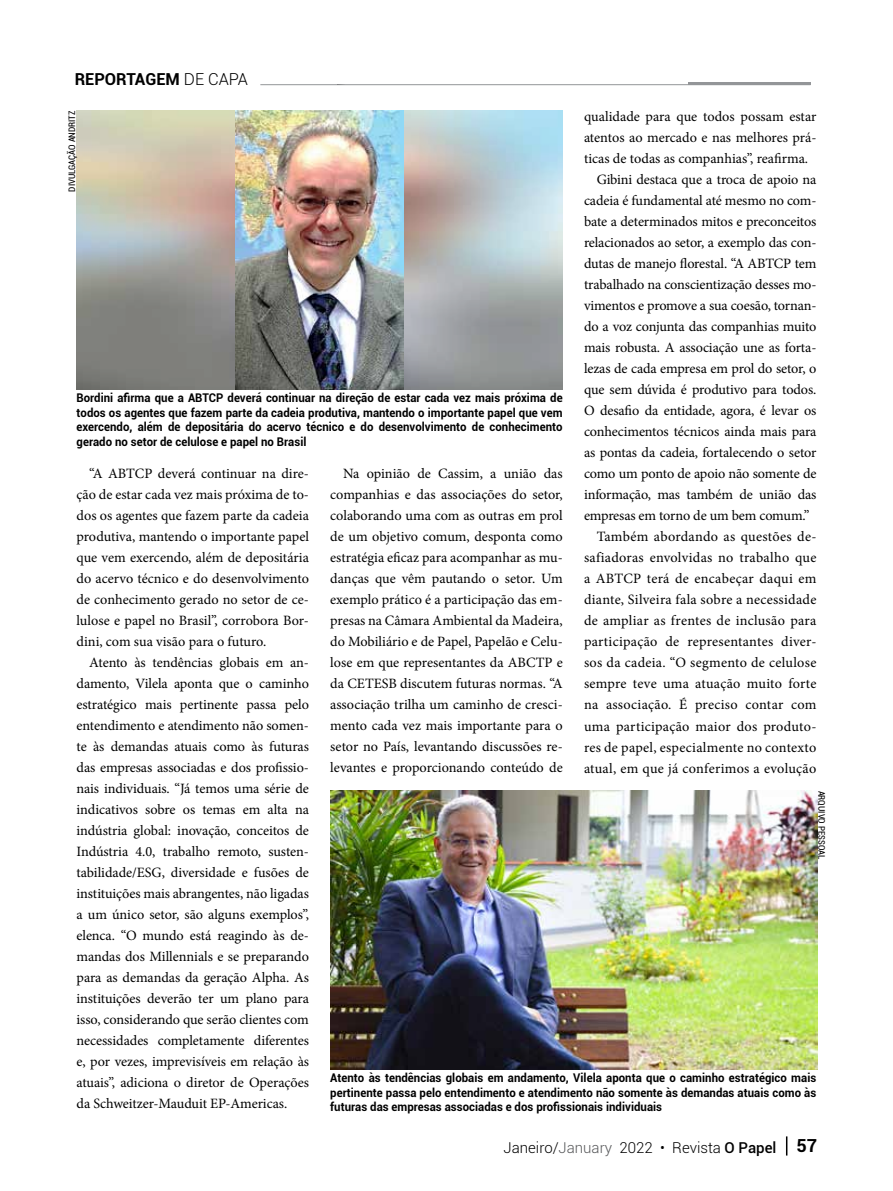
<style>
.page{position:relative;width:893px;height:1191px;background:#fff}
.page>*{position:absolute;margin:0;border:0;box-sizing:border-box;transform-origin:0 0}
.t1{font:700 16.5px "Roboto";color:#000}
.t2{font:300 15px "Roboto";color:#000}
.t3{font:14.25px/21px "Minion Pro";letter-spacing:-.005em;color:#000;text-align:justify}
.t4{font:14.25px "Minion Pro";letter-spacing:.02em;color:#000}
.t5{font:14.25px "Minion Pro";letter-spacing:.015em;color:#000}
.t6{font:700 12px/14.4px "Roboto";letter-spacing:.005em;color:#000;text-align:justify;scale:.95 1}
.t7{font:condensed 9px "Roboto";color:#000}
.s1{font-weight:300}
.s2{color:#58595b}
.s3{font-weight:500}
.s4{font-weight:700;font-size:18px}
</style>
<div class="page">
<hr style="left:260px;top:84px;width:550px;height:1px;background:#939598">
<hr style="left:688px;top:82px;width:122px;height:2px;background:#939598">
<svg style="left:786px;top:1136px;width:1px;height:19px"></svg>
<img style="left:77px;top:111px;width:486px;height:278px">
<img style="left:236px;top:111px;width:167px;height:278px">
<img style="left:331px;top:790px;width:486px;height:279px">
<p class="t1" style="left:75px;top:68px;width:175px">REPORTAGEM <span class="s1">DE CAPA</span></p>
<p class="t7" style="left:66px;top:192px;width:83px;rotate:-90deg">DIVULGAÇÃO ANDRITZ</p>
<p class="t3" style="left:584px;top:106px;width:234px">qualidade para que todos possam estar</p>
<p class="t3" style="left:584px;top:127px;width:234px">atentos ao mercado e nas melhores prá-</p>
<p class="t3" style="left:584px;top:148px;width:226px">ticas de todas as companhias”, reafirma.</p>
<p class="t3" style="left:597px;top:169px;width:221px">Gibini destaca que a troca de apoio na</p>
<p class="t3" style="left:584px;top:190px;width:234px">cadeia é fundamental até mesmo no com-</p>
<p class="t3" style="left:584px;top:211px;width:234px">bate a determinados mitos e preconceitos</p>
<p class="t3" style="left:584px;top:232px;width:234px">relacionados ao setor, a exemplo das con-</p>
<p class="t3" style="left:584px;top:253px;width:234px">dutas de manejo florestal. “A ABTCP tem</p>
<p class="t3" style="left:584px;top:274px;width:234px">trabalhado na conscientização desses mo-</p>
<p class="t3" style="left:584px;top:295px;width:234px">vimentos e promove a sua coesão, tornan-</p>
<p class="t3" style="left:584px;top:316px;width:234px">do a voz conjunta das companhias muito</p>
<p class="t3" style="left:584px;top:337px;width:234px">mais robusta. A associação une as forta-</p>
<p class="t3" style="left:584px;top:358px;width:234px">lezas de cada empresa em prol do setor, o</p>
<p class="t3" style="left:584px;top:379px;width:234px">que sem dúvida é produtivo para todos.</p>
<p class="t3" style="left:584px;top:400px;width:234px">O desafio da entidade, agora, é levar os</p>
<p class="t3" style="left:584px;top:421px;width:234px">conhecimentos técnicos ainda mais para</p>
<p class="t3" style="left:584px;top:442px;width:234px">as pontas da cadeia, fortalecendo o setor</p>
<p class="t3" style="left:584px;top:463px;width:234px">como um ponto de apoio não somente de</p>
<p class="t3" style="left:584px;top:484px;width:234px">informação, mas também de união das</p>
<p class="t3" style="left:584px;top:505px;width:227px">empresas em torno de um bem comum.”</p>
<p class="t5" style="left:597px;top:527px;width:221px">Também abordando as questões de-</p>
<p class="t4" style="left:584px;top:548px;width:234px">safiadoras envolvidas no trabalho que</p>
<p class="t4" style="left:584px;top:569px;width:234px">a ABTCP terá de encabeçar daqui em</p>
<p class="t4" style="left:584px;top:590px;width:234px">diante, Silveira fala sobre a necessidade</p>
<p class="t5" style="left:584px;top:611px;width:234px">de ampliar as frentes de inclusão para</p>
<p class="t4" style="left:584px;top:632px;width:234px">participação de representantes diver-</p>
<p class="t4" style="left:584px;top:653px;width:234px">sos da cadeia. “O segmento de celulose</p>
<p class="t5" style="left:584px;top:674px;width:234px">sempre teve uma atuação muito forte</p>
<p class="t4" style="left:584px;top:695px;width:234px">na associação. É preciso contar com</p>
<p class="t4" style="left:584px;top:716px;width:234px">uma participação maior dos produto-</p>
<p class="t4" style="left:584px;top:737px;width:234px">res de papel, especialmente no contexto</p>
<p class="t4" style="left:584px;top:758px;width:234px">atual, em que já conferimos a evolução</p>
<p class="t6" style="left:77px;top:390px;width:513px">Bordini afirma que a ABTCP deverá continuar na direção de estar cada vez mais próxima de todos os agentes que fazem parte da cadeia produtiva, mantendo o importante papel que vem exercendo, além de depositária do acervo técnico e do desenvolvimento de conhecimento gerado no setor de celulose e papel no Brasil</p>
<p class="t3" style="left:77px;top:463px;width:234px;text-indent:13px">“A ABTCP deverá continuar na dire&shy;ção de estar cada vez mais próxima de to&shy;dos os agentes que fazem parte da cadeia produtiva, mantendo o importante papel que vem exercendo, além de depositária do acervo técnico e do desenvolvimento de conhecimento gerado no setor de ce&shy;lulose e papel no Brasil”, corrobora Bor&shy;dini, com sua visão para o futuro.</p>
<p class="t3" style="left:77px;top:652px;width:234px;text-indent:13px">Atento às tendências globais em an&shy;damento, Vilela aponta que o caminho estratégico mais pertinente passa pelo entendimento e atendimento não somen&shy;te às demandas atuais como às futuras das empresas associadas e dos profissio&shy;nais individuais. “Já temos uma série de indicativos sobre os temas em alta na indústria global: inovação, conceitos de Indústria 4.0, trabalho remoto, susten&shy;tabilidade/ESG, diversidade e fusões de instituições mais abrangentes, não ligadas a um único setor, são alguns exemplos”, elenca. “O mundo está reagindo às de&shy;mandas dos Millennials e se preparando para as demandas da geração Alpha. As instituições deverão ter um plano para isso, considerando que serão clientes com necessidades completamente diferentes e, por vezes, imprevisíveis em relação às atuais”, adiciona o diretor de Operações da Schweitzer-Mauduit EP-Americas.</p>
<p class="t3" style="left:330px;top:463px;width:234px;text-indent:13px">Na opinião de Cassim, a união das companhias e das associações do setor, colaborando uma com as outras em prol de um objetivo comum, desponta como estratégia eficaz para acompanhar as mu&shy;danças que vêm pautando o setor. Um exemplo prático é a participação das em&shy;presas na Câmara Ambiental da Madeira, do Mobiliário e de Papel, Papelão e Celu&shy;lose em que representantes da ABCTP e da CETESB discutem futuras normas. “A associação trilha um caminho de cresci&shy;mento cada vez mais importante para o setor no País, levantando discussões re&shy;levantes e proporcionando conteúdo de</p>
<p class="t7" style="left:828px;top:790px;width:70px;rotate:90deg">ARQUIVO PESSOAL</p>
<p class="t6" style="left:330px;top:1070px;width:513px">Atento às tendências globais em andamento, Vilela aponta que o caminho estratégico mais pertinente passa pelo entendimento e atendimento não somente às demandas atuais como às futuras das empresas associadas e dos profissionais individuais</p>
<p class="t2" style="left:504px;top:1137px;width:315px">Janeiro/<span class="s2">January</span> 2022 • Revista <span class="s3">O Papel</span> <span class="s4">57</span></p>
</div>
